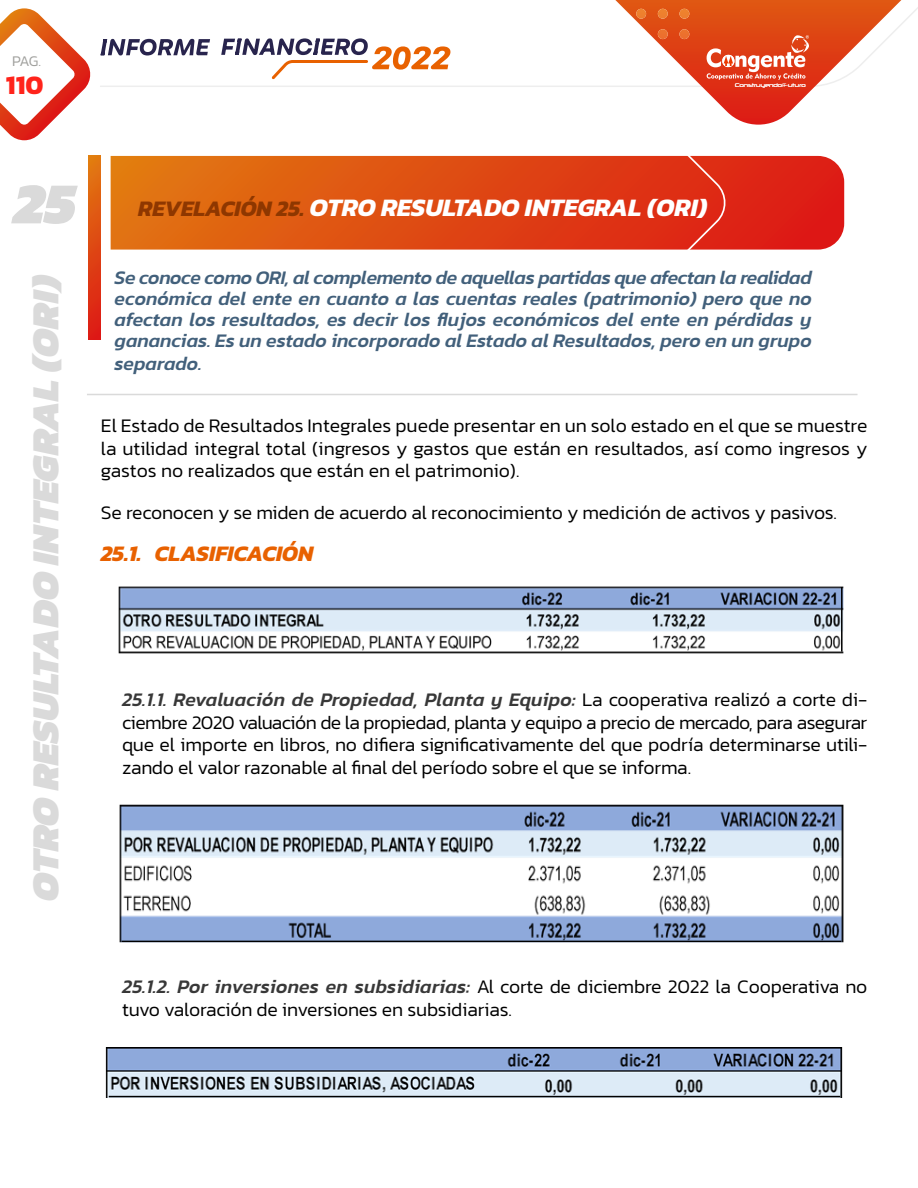
<style>
.page{position:relative;width:918px;height:1188px;background:#fff}
.page>*{position:absolute;margin:0;border:0;box-sizing:border-box;transform-origin:0 0}
.t1{font:italic 900 58.5px "Kanit";color:#dadada}
.t2{font:italic 900 39px "Kanit";color:#dadada}
.t3{font:700 27px "Kanit";color:#ff241b}
.t4{font:italic 700 25.5px "Kanit";color:#fff}
.t5{font:italic 700 22.5px "Kanit";color:#e86100}
.t6{font:300 19.5px/22.5px "Kanit";letter-spacing:-.01em;color:#000;text-align:justify}
.t7{font:italic 500 19.5px/21.5px "Kanit";color:#42607b;text-align:justify}
.t8{font:300 15px "Kanit";color:#a0a09d}
.t9{font:4.95px "Neuropol";color:#fff}
.s1{font-size:22.5px;color:#8e3700}
.s2{font-weight:500;font-style:italic;color:#383838}
</style>
<div class="page">
<svg style="left:210px;top:7px;width:708px;height:80px"></svg>
<svg style="left:221px;top:38px;width:230px;height:41px"></svg>
<svg style="left:0;top:8px;width:210px;height:132px"></svg>
<svg style="left:111px;top:156px;width:733px;height:94px;background:#df4c14"></svg>
<svg style="left:89px;top:156px;width:12px;height:184px;background:#de4813"></svg>
<svg style="left:640px;top:156px;width:88px;height:94px;background:#de321b"></svg>
<svg style="left:604px;top:0;width:309px;height:125px"></svg>
<hr style="left:87px;top:394px;width:771px;height:1px;background:#dadada">
<img style="left:118px;top:586px;width:726px;height:68px">
<hr style="left:841px;top:587px;width:2px;height:65px;background:#000">
<img style="left:119px;top:804px;width:725px;height:139px">
<hr style="left:122px;top:941px;width:719px;height:1px;background:#000">
<img style="left:105px;top:1047px;width:738px;height:51px">
<hr style="left:109px;top:1096px;width:731px;height:1px;background:#000">
<p class="t8" style="left:12px;top:51px;width:31px">PAG.</p>
<h3 class="t3" style="left:6px;top:64px;width:39px">110</h3>
<p class="t9" style="left:735px;top:82px;width:72px">ConstruyendoFFuturo</p>
<h1 class="t1" style="left:14px;top:155px;width:64px">25</h1>
<h3 class="t4" style="left:138px;top:187px;width:570px"><span class="s1">REVELACIÓN 25.</span> OTRO RESULTADO INTEGRAL (ORI)</h3>
<h2 class="t2" style="left:13px;top:901px;width:631px;rotate:-90deg">OTRO RESULTADO INTEGRAL (ORI)</h2>
<p class="t7" style="left:115px;top:267px;width:699px">Se conoce como ORI, al complemento de aquellas partidas que afectan la realidad económica del ente en cuanto a las cuentas reales (patrimonio) pero que no afectan los resultados, es decir los flujos económicos del ente en pérdidas y ganancias. Es un estado incorporado al Estado al Resultados, pero en un grupo separado.</p>
<p class="t6" style="left:101px;top:414px;width:768px">El Estado de Resultados Integrales puede presentar en un solo estado en el que se muestre la utilidad integral total (ingresos y gastos que están en resultados, así como ingresos y gastos no realizados que están en el patrimonio).</p>
<p class="t6" style="left:101px;top:501px;width:738px">Se reconocen y se miden de acuerdo al reconocimiento y medición de activos y pasivos.</p>
<p class="t5" style="left:101px;top:536px;width:214px">25.1. CLASIFICACIÓN</p>
<p class="t6" style="left:122px;top:688px;width:747px"><span class="s2">25.1.1. Revaluación de Propiedad, Planta y Equipo:</span> La cooperativa realizó a corte di&shy;ciembre 2020 valuación de la propiedad, planta y equipo a precio de mercado, para asegurar que el importe en libros, no difiera significativamente del que podría determinarse utili&shy;zando el valor razonable al final del período sobre el que se informa.</p>
<p class="t6" style="left:122px;top:975px;width:747px"><span class="s2">25.1.2. Por inversiones en subsidiarias:</span> Al corte de diciembre 2022 la Cooperativa no tuvo valoración de inversiones en subsidiarias.</p>
</div>
